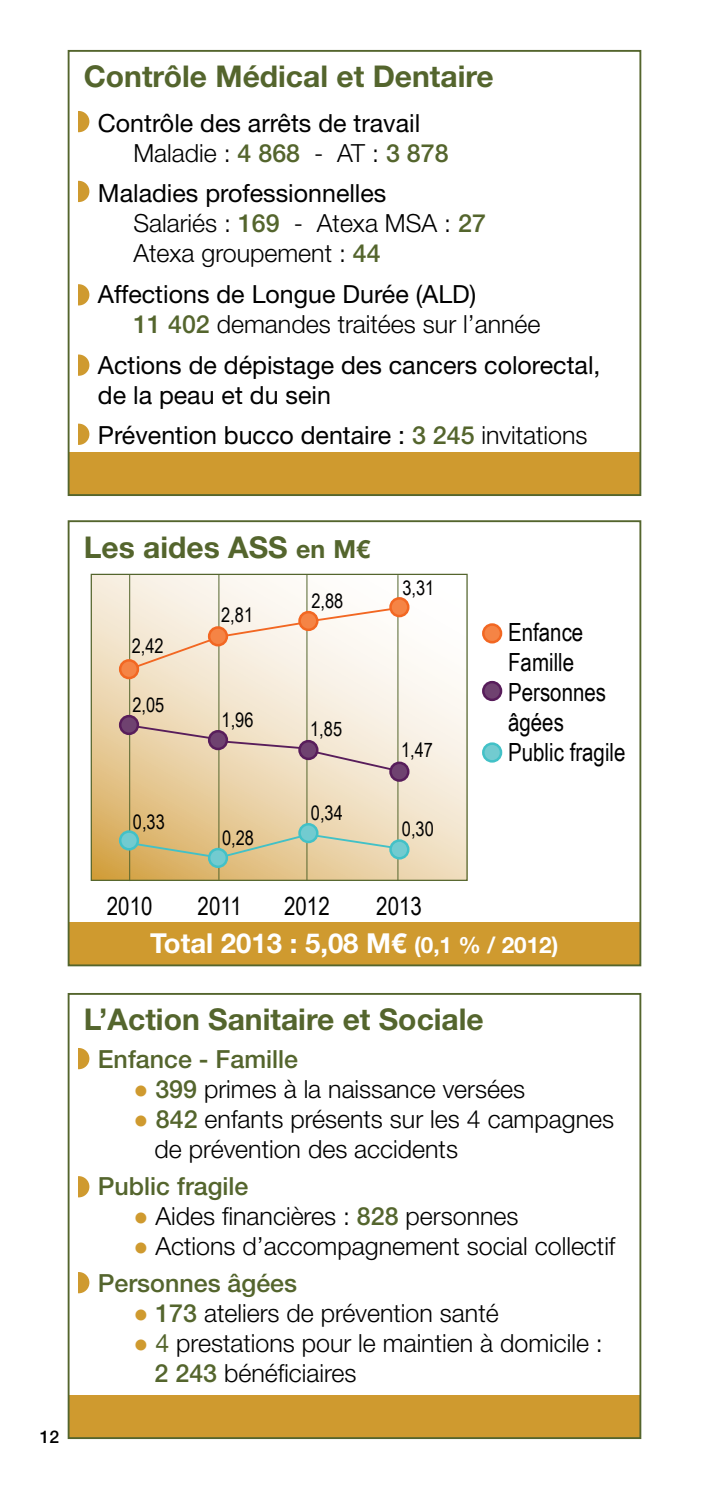
<style>
.page{position:relative;width:709px;height:1489px;background:#fff}
.page>*{position:absolute;margin:0;border:0;box-sizing:border-box;transform-origin:0 0}
.t1{font:700 30px "Helvetica Neue LT Std";color:#54652d}
.t2{font:700 27.5px "Helvetica Neue LT Std";color:#fff}
.t3{font:300 25px/30px "Helvetica Neue LT Std";color:#000}
.t4{font:25px/30px "Helvetica Neue LT Std";color:#000}
.t5{font:25px/30px "Arial Narrow";color:#000}
.t6{font:500 25px "Helvetica Neue LT Std";color:#54652d}
.t7{font:20px "Arial Narrow";color:#000}
.t8{font:500 17.5px "Helvetica Neue LT Std";color:#000}
.s1{font-weight:300}
.s2{font-weight:500;color:#54652d}
.s3{font-weight:400}
.s4{font-size:25px}
.s5{font-size:22.5px}
.s6{font-family:"Trebuchet MS";font-weight:400;color:#cf9a2f}
.s7{font-weight:400;color:#54652d}
</style>
<div class="page">
<div style="left:68px;top:354px;width:21px;height:22px;background:#cf9a2f;border-radius:50%"></div>
<div style="left:57px;top:354px;width:21px;height:22px;background:#fff"></div>
<div style="left:68px;top:423px;width:21px;height:22px;background:#cf9a2f;border-radius:50%"></div>
<div style="left:57px;top:423px;width:21px;height:22px;background:#fff"></div>
<div style="left:68px;top:111px;width:21px;height:21px;background:#cf9a2f;border-radius:50%"></div>
<div style="left:57px;top:111px;width:21px;height:21px;background:#fff"></div>
<div style="left:68px;top:181px;width:21px;height:21px;background:#cf9a2f;border-radius:50%"></div>
<div style="left:57px;top:181px;width:21px;height:21px;background:#fff"></div>
<div style="left:68px;top:284px;width:21px;height:21px;background:#cf9a2f;border-radius:50%"></div>
<div style="left:57px;top:284px;width:21px;height:21px;background:#fff"></div>
<div style="left:68px;top:452px;width:572px;height:43px;background:#cf9a2f"></div>
<div style="left:68px;top:50px;width:573px;height:446px;border:2px solid #54652d"></div>
<div style="left:68px;top:922px;width:572px;height:42px;background:#cf9a2f"></div>
<div style="left:68px;top:520px;width:573px;height:446px;border:2px solid #54652d"></div>
<svg style="left:93px;top:575px;width:372px;height:303px"></svg>
<div style="left:91px;top:573px;width:376px;height:307px;border:1px solid #54652d"></div>
<hr style="left:306px;top:574px;width:1px;height:306px;background:#54652d">
<hr style="left:218px;top:574px;width:1px;height:305px;background:#54652d">
<hr style="left:129px;top:575px;width:1px;height:306px;background:#54652d">
<hr style="left:397px;top:575px;width:1px;height:305px;background:#54652d">
<svg style="left:127px;top:605px;width:275px;height:66px"></svg>
<svg style="left:128px;top:723px;width:274px;height:50px;background:#e9d7bd"></svg>
<svg style="left:130px;top:832px;width:273px;height:27px;background:#d9c694"></svg>
<div style="left:483px;top:624px;width:18px;height:18px;background:#f58445;border-radius:50%"></div>
<div style="left:482px;top:623px;width:20px;height:20px;border:2px solid #f26722;border-radius:50%"></div>
<div style="left:120px;top:660px;width:18px;height:18px;background:#f58445;border-radius:50%"></div>
<div style="left:119px;top:659px;width:20px;height:20px;border:2px solid #f26722;border-radius:50%"></div>
<div style="left:209px;top:627px;width:18px;height:18px;background:#f58445;border-radius:50%"></div>
<div style="left:208px;top:626px;width:20px;height:20px;border:2px solid #f26722;border-radius:50%"></div>
<div style="left:299px;top:612px;width:18px;height:18px;background:#f58445;border-radius:50%"></div>
<div style="left:298px;top:611px;width:20px;height:20px;border:2px solid #f26722;border-radius:50%"></div>
<div style="left:390px;top:598px;width:18px;height:18px;background:#f58445;border-radius:50%"></div>
<div style="left:389px;top:597px;width:20px;height:20px;border:2px solid #f26722;border-radius:50%"></div>
<div style="left:483px;top:682px;width:18px;height:17px;background:#6f4270;border-radius:50%"></div>
<div style="left:482px;top:681px;width:20px;height:20px;border:2px solid #581d5b;border-radius:50%"></div>
<div style="left:209px;top:731px;width:18px;height:18px;background:#6f4270;border-radius:50%"></div>
<div style="left:208px;top:730px;width:20px;height:20px;border:2px solid #581d5b;border-radius:50%"></div>
<svg style="left:120px;top:716px;width:18px;height:17px"></svg>
<div style="left:119px;top:714px;width:20px;height:21px;border:2px solid #581d5b;border-radius:50%"></div>
<div style="left:299px;top:741px;width:18px;height:17px;background:#6f4270;border-radius:50%"></div>
<div style="left:298px;top:740px;width:20px;height:20px;border:2px solid #581d5b;border-radius:50%"></div>
<div style="left:390px;top:762px;width:18px;height:18px;background:#6f4270;border-radius:50%"></div>
<div style="left:389px;top:761px;width:20px;height:20px;border:2px solid #581d5b;border-radius:50%"></div>
<svg style="left:483px;top:743px;width:18px;height:18px"></svg>
<div style="left:482px;top:742px;width:20px;height:20px;border:2px solid #42c1c7;border-radius:50%"></div>
<svg style="left:209px;top:849px;width:18px;height:17px"></svg>
<div style="left:208px;top:847px;width:20px;height:21px;border:2px solid #42c1c7;border-radius:50%"></div>
<svg style="left:120px;top:831px;width:18px;height:18px"></svg>
<div style="left:119px;top:830px;width:20px;height:20px;border:2px solid #42c1c7;border-radius:50%"></div>
<svg style="left:299px;top:824px;width:18px;height:18px"></svg>
<div style="left:298px;top:823px;width:20px;height:20px;border:2px solid #42c1c7;border-radius:50%"></div>
<div style="left:390px;top:840px;width:18px;height:18px;background:#72cbd0;border-radius:50%"></div>
<div style="left:389px;top:839px;width:20px;height:20px;border:2px solid #42c1c7;border-radius:50%"></div>
<div style="left:68px;top:1047px;width:21px;height:22px;background:#cf9a2f;border-radius:50%"></div>
<div style="left:57px;top:1047px;width:21px;height:22px;background:#fff"></div>
<div style="left:68px;top:1175px;width:21px;height:22px;background:#cf9a2f;border-radius:50%"></div>
<div style="left:57px;top:1175px;width:21px;height:22px;background:#fff"></div>
<div style="left:68px;top:1271px;width:21px;height:22px;background:#cf9a2f;border-radius:50%"></div>
<div style="left:57px;top:1271px;width:21px;height:22px;background:#fff"></div>
<div style="left:68px;top:1395px;width:572px;height:42px;background:#cf9a2f"></div>
<div style="left:68px;top:992px;width:573px;height:446px;border:2px solid #54652d"></div>
<p class="t1" style="left:84px;top:58px;width:411px">Contrôle Médical et Dentaire</p>
<p class="t4" style="left:133px;top:107px;width:317px;text-indent:-35px">Contrôle des arrêts de travail<br><span class="s1">Maladie :</span> <span class="s2">4 868</span> <span class="s1">- AT :</span> <span class="s2">3 878</span></p>
<p class="t3" style="left:133px;top:178px;width:354px;text-indent:-35px"><span class="s3">Maladies professionnelles<br></span>Salariés : <span class="s2">169</span> - Atexa MSA : <span class="s2">27<br></span>Atexa groupement : <span class="s2">44</span></p>
<p class="t4" style="left:133px;top:279px;width:409px;text-indent:-35px">Affections de Longue Durée (ALD)<br><span class="s2">11 402</span> <span class="s1">demandes traitées sur l’année</span></p>
<p class="t4" style="left:98px;top:349px;width:504px">Actions de dépistage des cancers colorectal, de la peau et du sein</p>
<p class="t4" style="left:98px;top:420px;width:491px">Prévention bucco dentaire : <span class="s2">3 245</span> <span class="s1">invitations</span></p>
<p class="t8" style="left:40px;top:1426px;width:21px">12</p>
<p class="t1" style="left:84px;top:528px;width:288px">Les aides ASS <span class="s4">en M€</span></p>
<p class="t7" style="left:132px;top:631px;width:33px">2,42</p>
<p class="t7" style="left:132px;top:690px;width:33px">2,05</p>
<p class="t7" style="left:133px;top:807px;width:33px">0,33</p>
<p class="t7" style="left:221px;top:600px;width:33px">2,81</p>
<p class="t7" style="left:221px;top:705px;width:33px">1,96</p>
<p class="t7" style="left:222px;top:823px;width:33px">0,28</p>
<p class="t7" style="left:311px;top:586px;width:33px">2,88</p>
<p class="t7" style="left:310px;top:713px;width:33px">1,85</p>
<p class="t7" style="left:311px;top:798px;width:33px">0,34</p>
<p class="t7" style="left:402px;top:573px;width:33px">3,31</p>
<p class="t7" style="left:401px;top:735px;width:33px">1,47</p>
<p class="t7" style="left:402px;top:814px;width:33px">0,30</p>
<p class="t5" style="left:107px;top:890px;width:47px">2010</p>
<p class="t5" style="left:198px;top:890px;width:46px">2011</p>
<p class="t5" style="left:284px;top:890px;width:47px">2012</p>
<p class="t5" style="left:376px;top:890px;width:47px">2013</p>
<p class="t5" style="left:508px;top:616px;width:119px">Enfance<br>Famille<br>Personnes âgées<br>Public fragile</p>
<p class="t2" style="left:150px;top:926px;width:410px">Total 2013 : 5,08 M€ <span class="s5">(0,1 % / 2012)</span></p>
<p class="t1" style="left:84px;top:1001px;width:401px">L’Action Sanitaire et Sociale</p>
<p class="t6" style="left:98px;top:1043px;width:202px">Enfance - Famille</p>
<p class="t3" style="left:133px;top:1073px;width:393px"><span class="s6">●</span> <span class="s2">399</span> primes à la naissance versées</p>
<p class="t3" style="left:155px;top:1103px;width:461px;text-indent:-21px"><span class="s6">●</span> <span class="s2">842</span> enfants présents sur les 4 campagnes de prévention des accidents</p>
<p class="t6" style="left:98px;top:1170px;width:152px">Public fragile</p>
<p class="t3" style="left:133px;top:1200px;width:387px"><span class="s6">●</span> Aides financières : <span class="s2">828</span> personnes</p>
<p class="t3" style="left:98px;top:1226px;width:519px;line-height:37px;text-indent:35px"><span class="s6">●</span> Actions d’accompagnement social collectif<br><span class="s2">Personnes âgées</span></p>
<p class="t3" style="left:133px;top:1297px;width:367px"><span class="s6">●</span> <span class="s2">173</span> ateliers de prévention santé</p>
<p class="t3" style="left:155px;top:1327px;width:450px;text-indent:-21px"><span class="s6">●</span> <span class="s7">4</span> prestations pour le maintien à domicile :<br><span class="s2">2 243</span> bénéficiaires</p>
</div>
